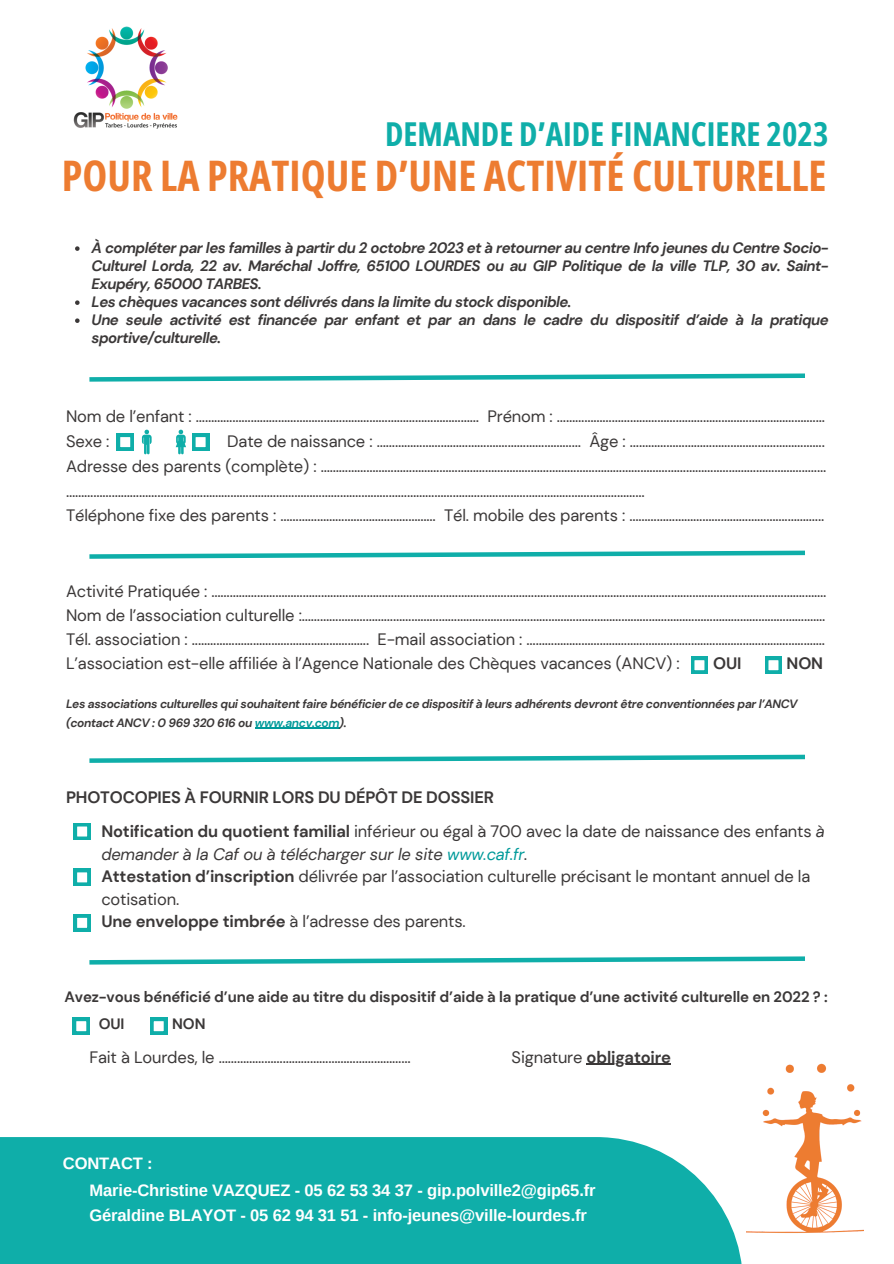
<style>
.page{position:relative;width:894px;height:1264px;background:#fff}
.page>*{position:absolute;margin:0;border:0;box-sizing:border-box;transform-origin:0 0}
.t1{font:700 42.15px "Open Sans Condensed";color:#ed7c31}
.t2{font:700 33px "Open Sans Condensed";color:#0faea9}
.t3{font:16.5px/22.5px "DM Sans";letter-spacing:-.01em;color:#3b3838}
.t4{font:700 16.5px "Arimo";letter-spacing:-.01em;color:#fff}
.t5{font:700 16.5px "DM Sans";letter-spacing:-.01em;color:#3b3838}
.t6{font:italic 700 15px/18px "DM Sans";letter-spacing:-.035em;color:#3b3838;text-align:justify}
.t7{font:700 15px "DM Sans";letter-spacing:-.01em;color:#3b3838}
.t8{font:italic 700 12px "DM Sans";letter-spacing:-.03em;color:#3b3838}
.s1{color:#009a9a}
.s2{font-weight:700}
.s3{font-style:italic}
.s4{font-style:italic;color:#009a9a}
.s5{font-weight:400}
</style>
<div class="page">
<img style="left:73px;top:26px;width:105px;height:103px">
<div style="left:0;top:1137px;width:742px;height:126px;background:#0faea9"></div>
<svg style="left:89px;top:373px;width:716px;height:9px"></svg>
<svg style="left:89px;top:550px;width:716px;height:9px"></svg>
<svg style="left:89px;top:754px;width:716px;height:9px"></svg>
<svg style="left:89px;top:956px;width:716px;height:9px"></svg>
<hr style="left:586px;top:1063px;width:84px;height:2px;background:#3b3838">
<svg style="left:73px;top:1017px;width:17px;height:17px"></svg>
<svg style="left:150px;top:1017px;width:17px;height:17px"></svg>
<svg style="left:74px;top:823px;width:17px;height:17px"></svg>
<svg style="left:74px;top:869px;width:17px;height:16px"></svg>
<svg style="left:74px;top:914px;width:17px;height:17px"></svg>
<hr style="left:255px;top:727px;width:84px;height:1px;background:#009a9a">
<svg style="left:691px;top:656px;width:16px;height:17px"></svg>
<svg style="left:765px;top:656px;width:16px;height:17px"></svg>
<svg style="left:117px;top:433px;width:17px;height:17px"></svg>
<svg style="left:192px;top:433px;width:17px;height:17px"></svg>
<svg style="left:142px;top:430px;width:10px;height:24px"></svg>
<svg style="left:176px;top:430px;width:10px;height:24px"></svg>
<img style="left:746px;top:1063px;width:117px;height:170px">
<svg style="left:75px;top:246px;width:5px;height:5px"></svg>
<svg style="left:75px;top:300px;width:5px;height:5px"></svg>
<svg style="left:75px;top:318px;width:5px;height:5px"></svg>
<p class="t2" style="left:385px;top:111px;width:445px">DEMANDE D’AIDE FINANCIERE 2023</p>
<p class="t1" style="left:62px;top:146px;width:766px">POUR LA PRATIQUE D’UNE ACTIVITÉ CULTURELLE</p>
<p class="t6" style="left:92px;top:239px;width:738px">À compléter par les familles à partir du 2 octobre 2023 et à retourner au centre Info jeunes du Centre Socio-Culturel Lorda, 22 av. Maréchal Joffre, 65100 LOURDES ou au GIP Politique de la ville TLP, 30 av. Saint-Exupéry, 65000 TARBES.</p>
<p class="t6" style="left:92px;top:293px;width:481px">Les chèques vacances sont délivrés dans la limite du stock disponible.</p>
<p class="t6" style="left:92px;top:311px;width:738px">Une seule activité est financée par enfant et par an dans le cadre du dispositif d’aide à la pratique sportive/culturelle.</p>
<p class="t3" style="left:66px;top:405px;width:760px">Nom de l’enfant : ………………………………………………………………………………… Prénom : ……………………………………………………………………….…...</p>
<p class="t3" style="left:66px;top:430px;width:45px">Sexe :</p>
<p class="t3" style="left:227px;top:430px;width:599px">Date de naissance : …………………………………................………… Âge : ………………………………………………….…...</p>
<p class="t3" style="left:66px;top:455px;width:761px">Adresse des parents (complète) : …………………………………………………………………………………………………………………..………………………..…...</p>
<p class="t3" style="left:66px;top:479px;width:580px">………………………………………………………………………………….……………………………………………………………………………………</p>
<p class="t3" style="left:66px;top:504px;width:759px">Téléphone fixe des parents : …………………………………………… Tél. mobile des parents : …………………………………………….…….…..</p>
<p class="t3" style="left:66px;top:580px;width:761px">Activité Pratiquée : ………………………………………………………………………………….…………………………………………………….………………………………….….…</p>
<p class="t3" style="left:66px;top:604px;width:760px">Nom de l’association culturelle :………………………………………………………………………………………………………………………………………………….…...</p>
<p class="t3" style="left:66px;top:628px;width:760px">Tél. association : .......................................................... E-mail association : …………………………………………………..…………………………...…...</p>
<p class="t3" style="left:66px;top:652px;width:615px">L’association est-elle affiliée à l’Agence Nationale des Chèques vacances (ANCV) :</p>
<p class="t5" style="left:713px;top:653px;width:30px">OUI</p>
<p class="t5" style="left:786px;top:653px;width:38px">NON</p>
<p class="t8" style="left:66px;top:696px;width:733px">Les associations culturelles qui souhaitent faire bénéficier de ce dispositif à leurs adhérents devront être conventionnées par l’ANCV</p>
<p class="t8" style="left:66px;top:714px;width:282px">(contact ANCV : 0 969 320 616 ou <span class="s1">www.ancv.com</span>).</p>
<p class="t5" style="left:66px;top:786px;width:429px">PHOTOCOPIES À FOURNIR LORS DU DÉPÔT DE DOSSIER</p>
<p class="t3" style="left:101px;top:820px;width:724px"><span class="s2">Notification du quotient familial</span> inférieur ou égal à 700 avec la date de naissance des enfants <span class="s3">à demander à la Caf ou à télécharger sur le site</span> <span class="s4">www.caf.fr</span><span class="s3">.</span></p>
<p class="t3" style="left:101px;top:865px;width:710px"><span class="s2">Attestation d’inscription</span> délivrée par l’association culturelle précisant le montant annuel de la cotisation.</p>
<p class="t3" style="left:101px;top:910px;width:366px"><span class="s2">Une enveloppe timbrée</span> à l’adresse des parents.</p>
<p class="t7" style="left:64px;top:987px;width:764px">Avez-vous bénéficié d’une aide au titre du dispositif d’aide à la pratique d’une activité culturelle en 2022 ? :</p>
<p class="t7" style="left:99px;top:1014px;width:27px">OUI</p>
<p class="t7" style="left:172px;top:1014px;width:35px">NON</p>
<p class="t3" style="left:89px;top:1045px;width:323px">Fait à Lourdes, le ………………………………………………………</p>
<p class="t5" style="left:511px;top:1046px;width:161px"><span class="s5">Signature</span> obligatoire</p>
<p class="t4" style="left:63px;top:1154px;width:91px">CONTACT :</p>
<p class="t4" style="left:89px;top:1181px;width:507px">Marie-Christine VAZQUEZ - 05 62 53 34 37 - gip.polville2@gip65.fr</p>
<p class="t4" style="left:89px;top:1205px;width:498px">Géraldine BLAYOT - 05 62 94 31 51 - info-jeunes@ville-lourdes.fr</p>
</div>
